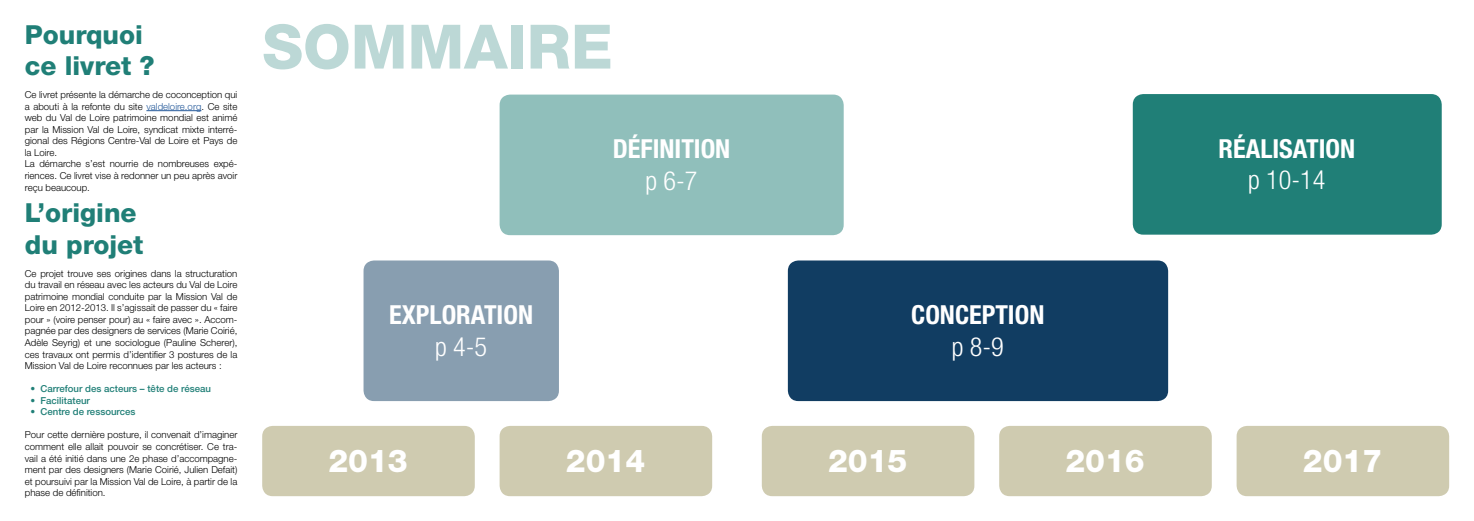
<style>
.page{position:relative;width:1474px;height:521px;background:#fff}
.page>*{position:absolute;margin:0;border:0;box-sizing:border-box;transform-origin:0 0}
.t1{font:800 61.25px "Helvetica Neue LT Std";color:#bcd8d6}
.t2{font:800 31.5px "Helvetica Neue LT Std";color:#fff}
.t3{font:700 condensed 26.25px "Helvetica Neue LT Std";color:#fff}
.t4{font:800 26.25px/31.5px "Helvetica Neue LT Std";color:#207f77}
.t5{font:300 condensed 26.25px "Helvetica Neue LT Std";color:#fff}
.t6{font:300 9.62px/11.5px "Helvetica Neue LT Std";color:#000;text-align:justify}
.t7{font:500 9.62px "Helvetica Neue LT Std";color:#207f77}
.s1{color:#275b9b}
</style>
<div class="page">
<div style="left:499px;top:95px;width:344px;height:140px;background:#90bfbb;border-radius:10px"></div>
<div style="left:363px;top:260px;width:196px;height:141px;background:#889eb0;border-radius:10px"></div>
<div style="left:262px;top:426px;width:213px;height:70px;background:#cfcbb0;border-radius:10px"></div>
<div style="left:499px;top:426px;width:213px;height:70px;background:#cfcbb0;border-radius:10px"></div>
<div style="left:761px;top:426px;width:213px;height:70px;background:#cfcbb0;border-radius:10px"></div>
<div style="left:999px;top:426px;width:212px;height:70px;background:#cfcbb0;border-radius:10px"></div>
<div style="left:1236px;top:426px;width:213px;height:70px;background:#cfcbb0;border-radius:10px"></div>
<div style="left:1132px;top:94px;width:309px;height:141px;background:#207f77;border-radius:10px"></div>
<div style="left:787px;top:260px;width:381px;height:141px;background:#113d62;border-radius:10px"></div>
<hr style="left:146px;top:110px;width:55px;height:1px;background:#275b9b">
<h3 class="t4" style="left:25px;top:18px;width:131px">Pourquoi ce livret ?</h3>
<p class="t6" style="left:25px;top:89px;width:214px;text-align:left">Ce livret présente la démarche de coconception qui a abouti à la refonte du site <span class="s1">valdeloire.org</span>. Ce site web du Val de Loire patrimoine mondial est animé par la Mission Val de Loire, syndicat mixte interré&shy;gional des Régions Centre-Val de Loire et Pays de la Loire.<br>La démarche s’est nourrie de nombreuses expé&shy;riences. Ce livret vise à redonner un peu après avoir reçu beaucoup.</p>
<h3 class="t4" style="left:25px;top:197px;width:120px">L’origine du projet</h3>
<p class="t6" style="left:25px;top:267px;width:214px">Ce projet trouve ses origines dans la structuration du travail en réseau avec les acteurs du Val de Loire patrimoine mondial conduite par la Mission Val de Loire en 2012-2013. Il s’agissait de passer du « faire pour » (voire penser pour) au « faire avec ». Accom&shy;pagnée par des designers de services (Marie Coirié, Adèle Seyrig) et une sociologue (Pauline Scherer), ces travaux ont permis d’identifier 3 postures de la Mission Val de Loire reconnues par les acteurs :</p>
<p class="t7" style="left:31px;top:383px;width:182px">• Carrefour des acteurs – tête de réseau</p>
<p class="t7" style="left:31px;top:395px;width:61px">• Facilitateur</p>
<p class="t7" style="left:31px;top:406px;width:106px">• Centre de ressources</p>
<p class="t6" style="left:25px;top:429px;width:214px">Pour cette dernière posture, il convenait d’imaginer comment elle allait pouvoir se concrétiser. Ce tra&shy;vail a été initié dans une 2e phase d’accompagne&shy;ment par des designers (Marie Coirié, Julien Defait) et poursuivi par la Mission Val de Loire, à partir de la phase de définition.</p>
<h1 class="t1" style="left:262px;top:10px;width:352px">SOMMAIRE</h1>
<h3 class="t3" style="left:389px;top:299px;width:145px">EXPLORATION</h3>
<h3 class="t5" style="left:435px;top:331px;width:53px">p 4-5</h3>
<h3 class="t3" style="left:613px;top:133px;width:119px">DÉFINITION</h3>
<h3 class="t5" style="left:645px;top:166px;width:53px">p 6-7</h3>
<h3 class="t3" style="left:911px;top:299px;width:135px">CONCEPTION</h3>
<h3 class="t5" style="left:951px;top:331px;width:53px">p 8-9</h3>
<h3 class="t3" style="left:1218px;top:133px;width:138px">RÉALISATION</h3>
<h3 class="t5" style="left:1248px;top:165px;width:79px">p 10-14</h3>
<h2 class="t2" style="left:328px;top:442px;width:81px">2013</h2>
<h2 class="t2" style="left:566px;top:442px;width:81px">2014</h2>
<h2 class="t2" style="left:828px;top:442px;width:81px">2015</h2>
<h2 class="t2" style="left:1065px;top:442px;width:81px">2016</h2>
<h2 class="t2" style="left:1302px;top:442px;width:81px">2017</h2>
</div>
